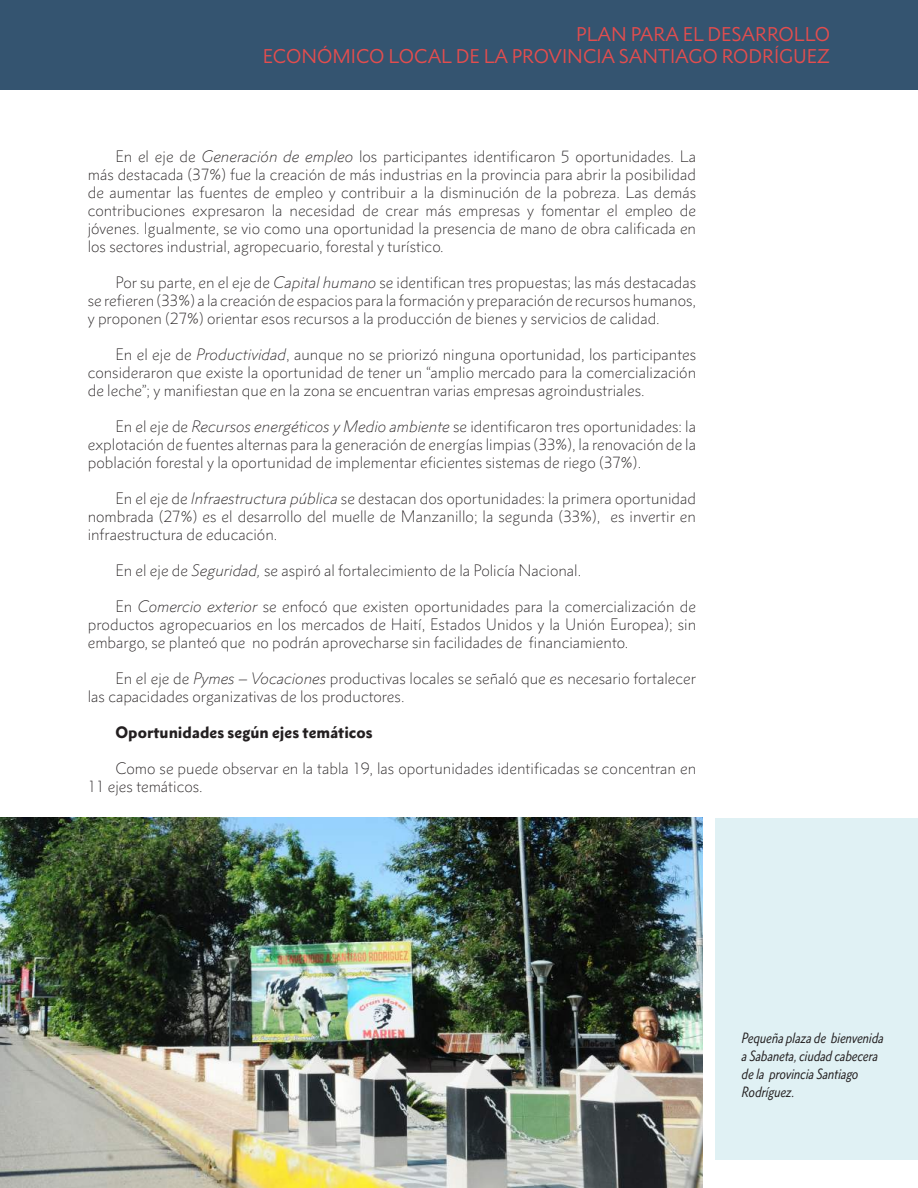
<style>
.page{position:relative;width:918px;height:1188px;background:#fff}
.page>*{position:absolute;margin:0;border:0;box-sizing:border-box;transform-origin:0 0}
.t1{font:18px/21.6px "Metro Nova Pro";color:#e34d4e;text-align:right}
.t2{font:300 15px/18px "Metro Nova Pro";color:#231f20;text-align:justify}
.t3{font:900 15px "Metro Nova Pro";color:#231f20}
.t4{font:italic condensed 13.5px/18px "Metro Nova Pro";color:#231f20}
.s1{font-style:italic}
</style>
<div class="page">
<div style="left:0;top:0;width:918px;height:89px;background:#345470"></div>
<img style="left:0;top:818px;width:703px;height:370px">
<div style="left:716px;top:818px;width:202px;height:342px;background:#e0f1f4"></div>
<p class="t1" style="left:263px;top:23px;width:569px">PLAN PARA EL DESARROLLO<br>ECONÓMICO LOCAL DE LA PROVINCIA SANTIAGO RODRÍGUEZ</p>
<p class="t2" style="left:88px;top:147px;width:610px;text-indent:28px">En el eje de <span class="s1">Generación de empleo</span> los participantes identificaron 5 oportunidades. La más destacada (37%) fue la creación de más industrias en la provincia para abrir la posibilidad de aumentar las fuentes de empleo y contribuir a la disminución de la pobreza. Las demás contribuciones expresaron la necesidad de crear más empresas y fomentar el empleo de jóvenes. Igualmente, se vio como una oportunidad la presencia de mano de obra calificada en los sectores industrial, agropecuario, forestal y turístico.</p>
<p class="t2" style="left:88px;top:273px;width:610px;text-indent:28px">Por su parte, en el eje de <span class="s1">Capital humano</span> se identifican tres propuestas; las más destacadas se refieren (33%) a la creación de espacios para la formación y preparación de recursos humanos, y proponen (27%) orientar esos recursos a la producción de bienes y servicios de calidad.</p>
<p class="t2" style="left:88px;top:345px;width:610px;text-indent:28px">En el eje de <span class="s1">Productividad</span>, aunque no se priorizó ninguna oportunidad, los participantes consideraron que existe la oportunidad de tener un “amplio mercado para la comercialización de leche”; y manifiestan que en la zona se encuentran varias empresas agroindustriales.</p>
<p class="t2" style="left:88px;top:417px;width:610px;text-indent:28px">En el eje de <span class="s1">Recursos energéticos y Medio ambiente</span> se identificaron tres oportunidades: la explotación de fuentes alternas para la generación de energías limpias (33%), la renovación de la población forestal y la oportunidad de implementar eficientes sistemas de riego (37%).</p>
<p class="t2" style="left:88px;top:489px;width:610px;text-indent:28px">En el eje de <span class="s1">Infraestructura pública</span> se destacan dos oportunidades: la primera oportunidad nombrada (27%) es el desarrollo del muelle de Manzanillo; la segunda (33%), es invertir en infraestructura de educación.</p>
<p class="t2" style="left:115px;top:561px;width:467px">En el eje de <span class="s1">Seguridad,</span> se aspiró al fortalecimiento de la Policía Nacional.</p>
<p class="t2" style="left:88px;top:597px;width:610px;text-indent:28px">En <span class="s1">Comercio exterior</span> se enfocó que existen oportunidades para la comercialización de productos agropecuarios en los mercados de Haití, Estados Unidos y la Unión Europea); sin embargo, se planteó que no podrán aprovecharse sin facilidades de financiamiento.</p>
<p class="t2" style="left:88px;top:669px;width:610px;text-indent:28px">En el eje de <span class="s1">Pymes – Vocaciones</span> productivas locales se señaló que es necesario fortalecer las capacidades organizativas de los productores.</p>
<p class="t3" style="left:115px;top:723px;width:259px">Oportunidades según ejes temáticos</p>
<p class="t2" style="left:88px;top:759px;width:610px;text-indent:28px">Como se puede observar en la tabla 19, las oportunidades identificadas se concentran en<br>11 ejes temáticos.</p>
<p class="t4" style="left:742px;top:1029px;width:144px">Pequeña plaza de bienvenida a Sabaneta, ciudad cabecera de la provincia Santiago<br>Rodríguez.</p>
</div>
